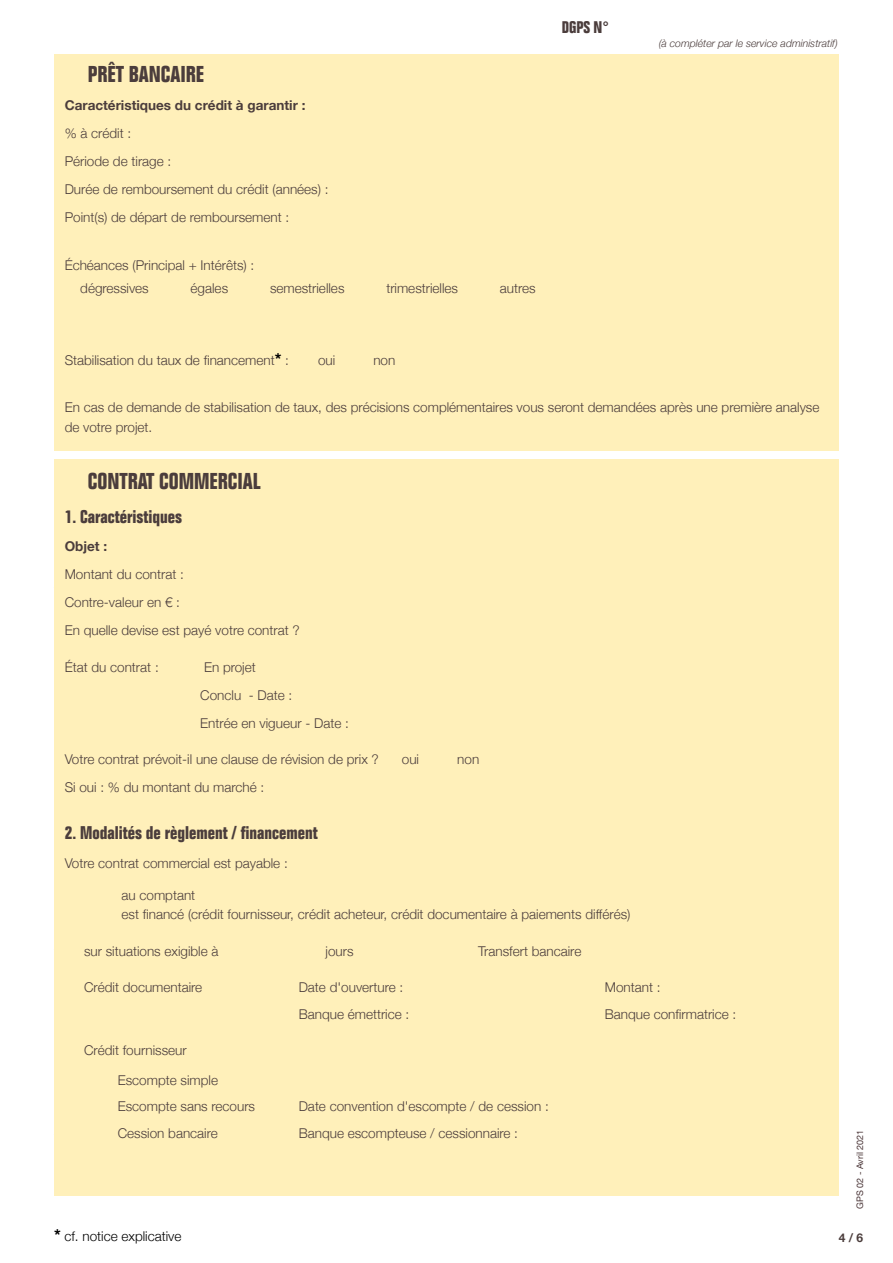
<style>
.page{position:relative;width:893px;height:1263px;background:#fff}
.page>*{position:absolute;margin:0;border:0;box-sizing:border-box;transform-origin:0 0}
.t1{font:700 condensed 22.5px "Folio";color:#4b3d3c}
.t2{font:700 condensed 18px "Folio";color:#4b3d3c}
.t3{font:700 condensed 16.5px "Folio";color:#4b3d3c}
.t4{font:300 13.5px/28px "Helvetica Neue";color:#4b3d3c}
.t5{font:300 13.5px "Helvetica Neue";color:#000}
.t6{font:700 13.5px "Helvetica Neue";color:#4b3d3c}
.t7{font:700 12px "Helvetica Neue";color:#4b3d3c}
.t8{font:italic 300 10.5px "Helvetica Neue";color:#4b3d3c}
.t9{font:9px "Helvetica Neue";color:#493436}
.s1{font-weight:700;font-size:16.5px;color:#000}
.s2{font-weight:700;font-size:16.5px}
</style>
<div class="page">
<div style="left:54px;top:54px;width:785px;height:397px;background:#fff0ba"></div>
<div style="left:54px;top:459px;width:785px;height:353px;background:#fff0ba"></div>
<div style="left:54px;top:799px;width:785px;height:397px;background:#fff0ba"></div>
<h1 class="t1" style="left:88px;top:62px;width:118px">PRÊT BANCAIRE</h1>
<p class="t6" style="left:65px;top:95px;width:242px">Caractéristiques du crédit à garantir :</p>
<p class="t4" style="left:65px;top:119px;width:265px">% à crédit :<br>Période de tirage :<br>Durée de remboursement du crédit (années) :<br>Point(s) de départ de remboursement :</p>
<p class="t4" style="left:80px;top:252px;width:176px;line-height:23.7px;text-indent:-16px">Échéances (Principal + Intérêts) : dégressives</p>
<p class="t4" style="left:191px;top:274px;width:39px">égales</p>
<p class="t4" style="left:270px;top:274px;width:76px">semestrielles</p>
<p class="t4" style="left:386px;top:274px;width:73px">trimestrielles</p>
<p class="t4" style="left:500px;top:274px;width:37px">autres</p>
<p class="t3" style="left:562px;top:18px;width:49px">DGPS N°</p>
<p class="t8" style="left:659px;top:35px;width:180px">(à compléter par le service administratif)</p>
<p class="t4" style="left:65px;top:345px;width:226px">Stabilisation du taux de financement<span class="s1">*</span> :</p>
<p class="t4" style="left:318px;top:345px;width:19px">oui</p>
<p class="t4" style="left:373px;top:345px;width:24px">non</p>
<p class="t4" style="left:65px;top:397px;width:756px;line-height:19.5px">En cas de demande de stabilisation de taux, des précisions complémentaires vous seront demandées après une première analyse de votre projet.</p>
<h1 class="t1" style="left:88px;top:469px;width:175px">CONTRAT COMMERCIAL</h1>
<h2 class="t2" style="left:65px;top:507px;width:119px">1. Caractéristiques</h2>
<p class="t6" style="left:65px;top:536px;width:44px">Objet :</p>
<p class="t4" style="left:65px;top:559px;width:237px">Montant du contrat :<br>Contre-valeur en € :<br>En quelle devise est payé votre contrat ?</p>
<p class="t4" style="left:65px;top:652px;width:96px">État du contrat :</p>
<p class="t4" style="left:200px;top:652px;width:150px">En projet<br>Conclu - Date :<br>Entrée en vigueur - Date :</p>
<p class="t4" style="left:65px;top:744px;width:316px">Votre contrat prévoit-il une clause de révision de prix ?</p>
<p class="t4" style="left:402px;top:744px;width:19px">oui</p>
<p class="t4" style="left:457px;top:744px;width:24px">non</p>
<p class="t4" style="left:65px;top:772px;width:201px">Si oui : % du montant du marché :</p>
<h2 class="t2" style="left:65px;top:823px;width:254px">2. Modalités de règlement / financement</h2>
<p class="t4" style="left:65px;top:848px;width:225px">Votre contrat commercial est payable :</p>
<p class="t4" style="left:122px;top:884px;width:510px;line-height:19.5px">au comptant<br>est financé (crédit fournisseur, crédit acheteur, crédit documentaire à paiements différés)</p>
<p class="t4" style="left:84px;top:936px;width:136px">sur situations exigible à</p>
<p class="t4" style="left:326px;top:936px;width:29px">jours</p>
<p class="t4" style="left:478px;top:936px;width:105px">Transfert bancaire</p>
<p class="t4" style="left:84px;top:973px;width:120px">Crédit documentaire</p>
<p class="t4" style="left:299px;top:973px;width:106px">Date d'ouverture :</p>
<p class="t4" style="left:605px;top:973px;width:57px">Montant :</p>
<p class="t4" style="left:299px;top:999px;width:112px">Banque émettrice :</p>
<p class="t4" style="left:605px;top:999px;width:133px">Banque confirmatrice :</p>
<p class="t4" style="left:118px;top:1035px;width:102px;line-height:29.5px;text-indent:-34px">Crédit fournisseur<br>Escompte simple</p>
<p class="t4" style="left:118px;top:1092px;width:139px">Escompte sans recours</p>
<p class="t4" style="left:299px;top:1092px;width:252px">Date convention d'escompte / de cession :</p>
<p class="t4" style="left:118px;top:1118px;width:102px">Cession bancaire</p>
<p class="t4" style="left:299px;top:1118px;width:221px">Banque escompteuse / cessionnaire :</p>
<p class="t5" style="left:54px;top:942px;width:127px">* cf. notice explicative</p>
<p class="t5" style="left:54px;top:1225px;width:129px"><span class="s2">*</span> cf. notice explicative</p>
<p class="t9" style="left:854px;top:1209px;width:81px;rotate:-90deg">GPS 02 - Avril 2021</p>
<p class="t7" style="left:839px;top:1228px;width:26px">4 / 6</p>
</div>
